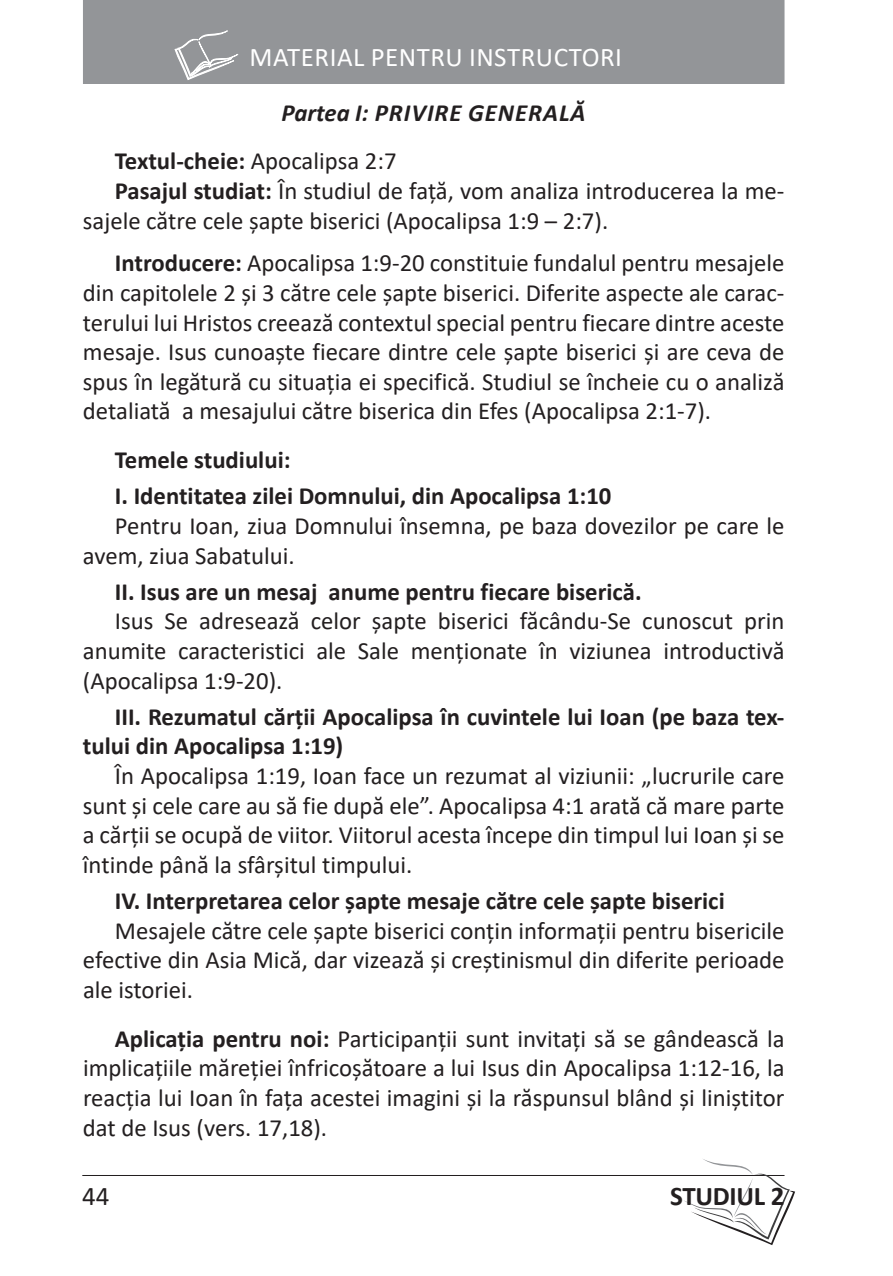
<style>
.page{position:relative;width:893px;height:1276px;background:#fff}
.page>*{position:absolute;margin:0;border:0;box-sizing:border-box;transform-origin:0 0}
.t1{font:27px "Calibri";letter-spacing:.02em;color:#fff}
.t2{font:700 27px "Calibri";letter-spacing:-.01em;color:#231f20}
.t3{font:27px "Calibri";color:#231f20}
.t4{font:24.75px/29.7px "Calibri";color:#231f20;text-align:justify}
.t5{font:700 24.75px/36px "Calibri";color:#231f20}
.t6{font:italic 700 24.75px/48.8px "Calibri";letter-spacing:.04em;color:#231f20}
.s1{font-style:normal}
.s2{font-weight:400;font-style:normal}
.s3{font-weight:700}
</style>
<div class="page">
<hr style="left:82px;top:1175px;width:703px;height:1px;background:#231f20">
<svg style="left:684px;top:1159px;width:111px;height:86px"></svg>
<div style="left:83px;top:0;width:702px;height:84px;background:#939598"></div>
<svg style="left:174px;top:30px;width:65px;height:50px"></svg>
<p class="t1" style="left:250px;top:39px;width:374px">MATERIAL PENTRU INSTRUCTORI</p>
<p class="t6" style="left:115px;top:87px;width:472px;text-indent:167px">Partea I: PRIVIRE GENERALĂ<br><span class="s1">Textul-cheie:</span> <span class="s2">Apocalipsa 2:7</span></p>
<p class="t4" style="left:83px;top:175px;width:703px;text-indent:32px"><span class="s3">Pasajul studiat:</span> În studiul de față, vom analiza introducerea la me&shy;sajele către cele șapte biserici (Apocalipsa 1:9 – 2:7).</p>
<p class="t4" style="left:83px;top:247px;width:703px;text-indent:32px"><span class="s3">Introducere:</span> Apocalipsa 1:9-20 constituie fundalul pentru mesajele din capitolele 2 și 3 către cele șapte biserici. Diferite aspecte ale carac&shy;terului lui Hristos creează contextul special pentru fiecare dintre aceste mesaje. Isus cunoaște fiecare dintre cele șapte biserici și are ceva de spus în legătură cu situația ei specifică. Studiul se încheie cu o analiză detaliată a mesajului către biserica din Efes (Apocalipsa 2:1-7).</p>
<p class="t5" style="left:115px;top:442px;width:498px">Temele studiului:<br>I. Identitatea zilei Domnului, din Apocalipsa 1:10</p>
<p class="t4" style="left:83px;top:510px;width:703px;text-indent:32px">Pentru Ioan, ziua Domnului însemna, pe baza dovezilor pe care le avem, ziua Sabatului.</p>
<p class="t5" style="left:115px;top:573px;width:528px">II. Isus are un mesaj anume pentru fiecare biserică.</p>
<p class="t4" style="left:83px;top:605px;width:703px;text-indent:32px">Isus Se adresează celor șapte biserici făcându-Se cunoscut prin anumite caracteristici ale Sale menţionate în viziunea introductivă (Apocalipsa 1:9-20).</p>
<p class="t5" style="left:83px;top:701px;width:703px;line-height:29.7px;text-indent:32px">III. Rezumatul cărții Apocalipsa în cuvintele lui Ioan (pe baza tex&shy;tului din Apocalipsa 1:19)</p>
<p class="t4" style="left:83px;top:760px;width:703px;text-indent:32px">În Apocalipsa 1:19, Ioan face un rezumat al viziunii: „lucrurile care sunt și cele care au să fie după ele”. Apocalipsa 4:1 arată că mare parte a cărții se ocupă de viitor. Viitorul acesta începe din timpul lui Ioan și se întinde până la sfârșitul timpului.</p>
<p class="t5" style="left:115px;top:882px;width:611px">IV. Interpretarea celor șapte mesaje către cele șapte biserici</p>
<p class="t4" style="left:83px;top:915px;width:703px;text-indent:32px">Mesajele către cele șapte biserici conțin informații pentru bisericile efective din Asia Mică, dar vizează și creștinismul din diferite perioade ale istoriei.</p>
<p class="t4" style="left:83px;top:1023px;width:703px;text-indent:32px"><span class="s3">Aplicația pentru noi:</span> Participanții sunt invitați să se gândească la implicațiile măreției înfricoșătoare a lui Isus din Apocalipsa 1:12-16, la reacția lui Ioan în fața acestei imagini și la răspunsul blând și liniștitor dat de Isus (vers. 17,18).</p>
<p class="t3" style="left:82px;top:1177px;width:29px">44</p>
<p class="t2" style="left:670px;top:1177px;width:116px">STUDIUL 2</p>
</div>
